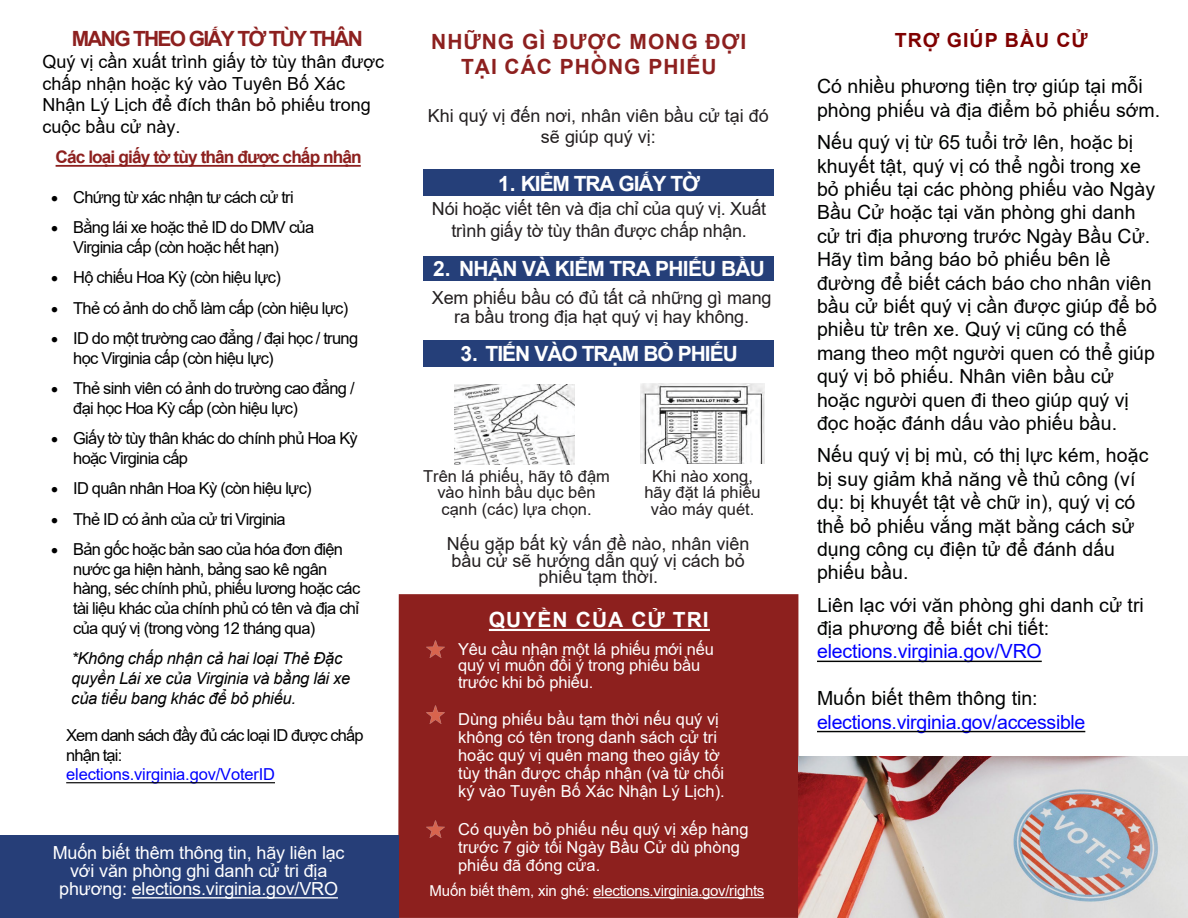
<style>
.page{position:relative;width:1188px;height:918px;background:#fff}
.page>*{position:absolute;margin:0;border:0;box-sizing:border-box;transform-origin:0 0}
.t1{font:700 21px "Arial";letter-spacing:-.035em;color:#fff}
.t2{font:700 21px/25.2px "Arial";letter-spacing:.045em;color:#8d201f;text-align:center}
.t3{font:700 21px "Arial";letter-spacing:-.085em;color:#8d201f}
.t4{font:700 21px "Arial";letter-spacing:-.055em;color:#fff}
.t5{font:700 21px "Arial";letter-spacing:.05em;color:#fff}
.t6{font:19.5px/23.4px "Arial";color:#020302}
.t7{font:19.5px/23.4px "Arial";letter-spacing:-.01em;color:#00f}
.t8{font:700 19.5px "Arial";letter-spacing:.05em;color:#7f0000}
.t9{font:18px/21.6px "Arial";letter-spacing:-.01em;color:#231f20;text-align:center}
.t10{font:18px/21.6px "Arial";color:#000}
.t11{font:18px/18px "Arial";letter-spacing:-.01em;color:#fff;text-align:center}
.t12{font:700 17.25px "Arial";letter-spacing:-.05em;color:#8d201e}
.t13{font:16.5px/19.8px "Arial";letter-spacing:-.04em;color:#000}
.t14{font:16.5px/18px "Arial";color:#fff}
.t15{font:16.5px/16.5px "Arial";color:#231f20;text-align:center}
.t16{font:italic 16.5px/19.8px "Arial";letter-spacing:-.015em;color:#000}
.t17{font:16.5px "Arial";letter-spacing:-.01em;color:#00f}
.t18{font:15px "Arial";letter-spacing:-.02em;color:#fff}
.s1{color:#00f}
.s2{color:#020302}
</style>
<div class="page">
<div style="left:423px;top:169px;width:351px;height:27px;background:#253f79"></div>
<div style="left:423px;top:340px;width:351px;height:26px;background:#253f79"></div>
<img style="left:455px;top:385px;width:120px;height:79px">
<img style="left:640px;top:384px;width:125px;height:80px">
<div style="left:423px;top:257px;width:351px;height:24px;background:#253f79"></div>
<div style="left:398px;top:594px;width:400px;height:324px;background:#8d201e"></div>
<img style="left:426px;top:641px;width:19px;height:17px">
<img style="left:426px;top:706px;width:19px;height:18px">
<img style="left:798px;top:756px;width:390px;height:162px">
<div style="left:0;top:835px;width:398px;height:83px;background:#263e78"></div>
<svg style="left:817px;top:661px;width:225px;height:1px"></svg>
<svg style="left:817px;top:731px;width:268px;height:1px"></svg>
<svg style="left:132px;top:897px;width:206px;height:2px"></svg>
<img style="left:426px;top:820px;width:19px;height:18px">
<svg style="left:489px;top:629px;width:221px;height:2px"></svg>
<svg style="left:593px;top:897px;width:171px;height:1px"></svg>
<svg style="left:56px;top:165px;width:305px;height:2px"></svg>
<svg style="left:66px;top:782px;width:209px;height:1px"></svg>
<p class="t3" style="left:72px;top:24px;width:293px">MANG THEO GIẤY TỜ TÙY THÂN</p>
<p class="t10" style="left:43px;top:51px;width:343px">Quý vị cần xuất trình giấy tờ tùy thân được chấp nhận hoặc ký vào Tuyên Bố Xác<br>Nhận Lý Lịch để đích thân bỏ phiếu trong cuộc bầu cử này.</p>
<p class="t12" style="left:56px;top:145px;width:308px">Các loại giấy tờ tùy thân được chấp nhận</p>
<p class="t13" style="left:51px;top:187px;width:244px">• Chứng từ xác nhận tư cách cử tri</p>
<p class="t13" style="left:73px;top:217px;width:243px;text-indent:-22px">• Bằng lái xe hoặc thẻ ID do DMV của<br>Virginia cấp (còn hoặc hết hạn)</p>
<p class="t13" style="left:51px;top:268px;width:231px">• Hộ chiếu Hoa Kỳ (còn hiệu lực)</p>
<p class="t13" style="left:51px;top:298px;width:299px">• Thẻ có ảnh do chỗ làm cấp (còn hiệu lực)</p>
<p class="t13" style="left:73px;top:328px;width:286px;text-indent:-22px">• ID do một trường cao đẳng / đại học / trung học Virginia cấp (còn hiệu lực)</p>
<p class="t13" style="left:73px;top:378px;width:283px;text-indent:-22px">• Thẻ sinh viên có ảnh do trường cao đẳng / đại học Hoa Kỳ cấp (còn hiệu lực)</p>
<p class="t13" style="left:73px;top:428px;width:286px;text-indent:-22px">• Giấy tờ tùy thân khác do chính phủ Hoa Kỳ hoặc Virginia cấp</p>
<p class="t13" style="left:51px;top:478px;width:262px">• ID quân nhân Hoa Kỳ (còn hiệu lực)</p>
<p class="t13" style="left:51px;top:509px;width:236px">• Thẻ ID có ảnh của cử tri Virginia</p>
<p class="t13" style="left:73px;top:539px;width:289px;text-indent:-22px">• Bản gốc hoặc bản sao của hóa đơn điện nước ga hiện hành, bảng sao kê ngân hàng, séc chính phủ, phiếu lương hoặc các tài liệu khác của chính phủ có tên và địa chỉ của quý vị (trong vòng 12 tháng qua)</p>
<p class="t16" style="left:71px;top:649px;width:281px">*Không chấp nhận cả hai loại Thẻ Đặc quyền Lái xe của Virginia và bằng lái xe của tiểu bang khác để bỏ phiếu.</p>
<p class="t13" style="left:66px;top:726px;width:299px">Xem danh sách đầy đủ các loại ID được chấp nhận tại:</p>
<p class="t17" style="left:66px;top:763px;width:210px">elections.virginia.gov/VoterID</p>
<p class="t11" style="left:53px;top:844px;width:293px">Muốn biết thêm thông tin, hãy liên lạc với văn phòng ghi danh cử tri địa phương: elections.virginia.gov/VRO</p>
<p class="t2" style="left:431px;top:29px;width:317px">NHỮNG GÌ ĐƯỢC MONG ĐỢI<br>TẠI CÁC PHÒNG PHIẾU</p>
<p class="t9" style="left:428px;top:104px;width:343px">Khi quý vị đến nơi, nhân viên bầu cử tại đó sẽ giúp quý vị:</p>
<p class="t4" style="left:498px;top:168px;width:203px">1. KIỂM TRA GIẤY TỜ</p>
<p class="t9" style="left:432px;top:198px;width:336px">Nói hoặc viết tên và địa chỉ của quý vị. Xuất trình giấy tờ tùy thân được chấp nhận.</p>
<p class="t1" style="left:433px;top:254px;width:333px">2. NHẬN VÀ KIỂM TRA PHIẾU BẦU</p>
<p class="t9" style="left:432px;top:287px;width:341px;line-height:19.5px">Xem phiếu bầu có đủ tất cả những gì mang ra bầu trong địa hạt quý vị hay không.</p>
<p class="t1" style="left:460px;top:339px;width:279px">3. TIẾN VÀO TRẠM BỎ PHIẾU</p>
<p class="t15" style="left:423px;top:468px;width:188px">Trên lá phiếu, hãy tô đậm vào hình bầu dục bên cạnh (các) lựa chọn.</p>
<p class="t15" style="left:644px;top:468px;width:118px">Khi nào xong, hãy đặt lá phiếu vào máy quét.</p>
<p class="t9" style="left:447px;top:536px;width:304px;line-height:16.5px">Nếu gặp bất kỳ vấn đề nào, nhân viên bầu cử sẽ hướng dẫn quý vị cách bỏ phiếu tạm thời.</p>
<p class="t5" style="left:489px;top:604px;width:221px">QUYỀN CỦA CỬ TRI</p>
<p class="t14" style="left:458px;top:640px;width:258px;line-height:16.5px">Yêu cầu nhận một lá phiếu mới nếu quý vị muốn đổi ý trong phiếu bầu trước khi bỏ phiếu.</p>
<p class="t14" style="left:458px;top:711px;width:268px">Dùng phiếu bầu tạm thời nếu quý vị không có tên trong danh sách cử tri hoặc quý vị quên mang theo giấy tờ tùy thân được chấp nhận (và từ chối ký vào Tuyên Bố Xác Nhận Lý Lịch).</p>
<p class="t14" style="left:458px;top:820px;width:292px">Có quyền bỏ phiếu nếu quý vị xếp hàng trước 7 giờ tối Ngày Bầu Cử dù phòng phiếu đã đóng cửa.</p>
<p class="t18" style="left:430px;top:880px;width:336px">Muốn biết thêm, xin ghé: elections.virginia.gov/rights</p>
<p class="t8" style="left:895px;top:26px;width:194px">TRỢ GIÚP BẦU CỬ</p>
<p class="t6" style="left:817px;top:75px;width:345px">Có nhiều phương tiện trợ giúp tại mỗi phòng phiếu và địa điểm bỏ phiếu sớm.</p>
<p class="t6" style="left:817px;top:130px;width:341px">Nếu quý vị từ 65 tuổi trở lên, hoặc bị khuyết tật, quý vị có thể ngồi trong xe bỏ phiếu tại các phòng phiếu vào Ngày Bầu Cử hoặc tại văn phòng ghi danh cử tri địa phương trước Ngày Bầu Cử.<br>Hãy tìm bảng báo bỏ phiếu bên lề đường để biết cách báo cho nhân viên bầu cử biết quý vị cần được giúp để bỏ phiều từ trên xe. Quý vị cũng có thể mang theo một người quen có thể giúp quý vị bỏ phiếu. Nhân viên bầu cử hoặc người quen đi theo giúp quý vị đọc hoặc đánh dấu vào phiếu bầu.</p>
<p class="t6" style="left:817px;top:444px;width:333px">Nếu quý vị bị mù, có thị lực kém, hoặc bị suy giảm khả năng về thủ công (ví dụ: bị khuyết tật về chữ in), quý vị có thể bỏ phiếu vắng mặt bằng cách sử dụng công cụ điện tử để đánh dấu phiếu bầu.</p>
<p class="t6" style="left:817px;top:593px;width:328px">Liên lạc với văn phòng ghi danh cử tri địa phương để biết chi tiết: <span class="s1">elections.virginia.gov/VRO</span></p>
<p class="t7" style="left:817px;top:687px;width:270px"><span class="s2">Muốn biết thêm thông tin: </span>elections.virginia.gov/accessible</p>
</div>
